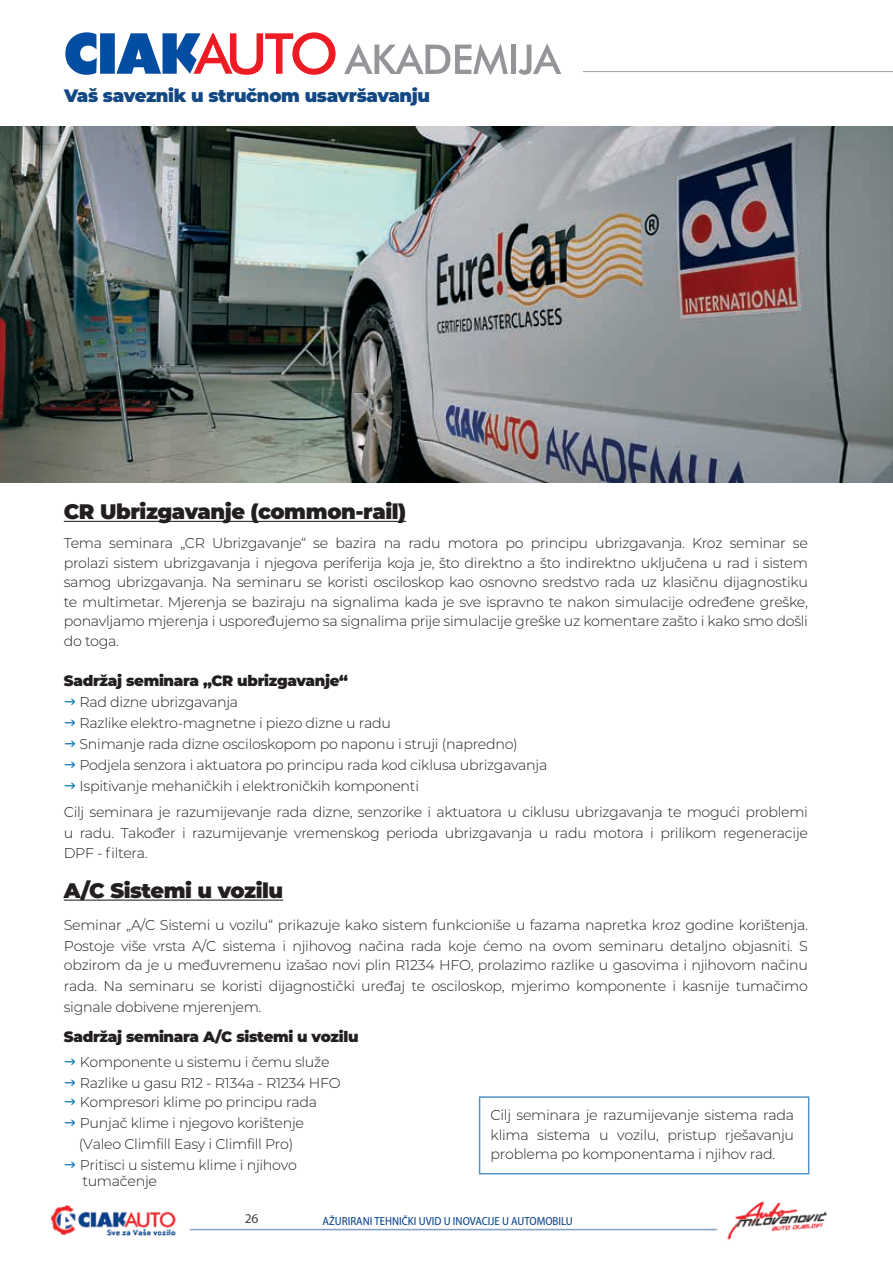
<style>
.page{position:relative;width:893px;height:1263px;background:#fff}
.page>*{position:absolute;margin:0;border:0;box-sizing:border-box;transform-origin:0 0}
.t1{font:900 21px "Montserrat";letter-spacing:-.02em;color:#231f20}
.t2{font:900 18px "Montserrat";letter-spacing:-.02em;color:#134883}
.t3{font:900 15px "Montserrat";letter-spacing:-.02em;color:#231f20}
.t4{font:300 14.25px/21px "Montserrat";letter-spacing:-.02em;color:#231f20;text-align:justify}
.t5{font:13.5px "Myriad Pro";color:#414142}
.t6{font:semi-condensed 11.7px "Myriad Pro";color:#013f88}
</style>
<div class="page">
<hr style="left:64px;top:521px;width:342px;height:1px;background:#231f20">
<hr style="left:64px;top:899px;width:219px;height:2px;background:#231f20">
<img style="left:0;top:126px;width:893px;height:357px">
<div style="left:479px;top:1096px;width:330px;height:78px;border:2px solid #5794c6"></div>
<svg style="left:65px;top:32px;width:271px;height:43px"></svg>
<svg style="left:344px;top:43px;width:164px;height:32px"></svg>
<hr style="left:511px;top:45px;width:4px;height:29px;background:#939598">
<svg style="left:518px;top:43px;width:43px;height:32px"></svg>
<hr style="left:583px;top:71px;width:310px;height:1px;background:#9fa6ab">
<img style="left:50px;top:1201px;width:778px;height:39px">
<p class="t2" style="left:64px;top:83px;width:367px">Vaš saveznik u stručnom usavršavanju</p>
<h1 class="t1" style="left:64px;top:496px;width:344px">CR Ubrizgavanje (common-rail)</h1>
<p class="t4" style="left:64px;top:533px;width:746px;line-height:19.5px">Tema seminara „CR Ubrizgavanje“ se bazira na radu motora po principu ubrizgavanja. Kroz seminar se prolazi sistem ubrizgavanja i njegova periferija koja je, što direktno a što indirektno uključena u rad i sistem samog ubrizgavanja. Na seminaru se koristi osciloskop kao osnovno sredstvo rada uz klasičnu dijagnostiku te multimetar. Mjerenja se baziraju na signalima kada je sve ispravno te nakon simulacije određene greške, ponavljamo mjerenja i uspoređujemo sa signalima prije simulacije greške uz komentare zašto i kako smo došli do toga.</p>
<p class="t3" style="left:64px;top:669px;width:286px">Sadržaj seminara „CR ubrizgavanje“</p>
<p class="t4" style="left:80px;top:690px;width:469px;text-align:left">Rad dizne ubrizgavanja<br>Razlike elektro-magnetne i piezo dizne u radu<br>Snimanje rada dizne osciloskopom po naponu i struji (napredno)<br>Podjela senzora i aktuatora po principu rada kod ciklusa ubrizgavanja Ispitivanje mehaničkih i elektroničkih komponenti</p>
<p class="t4" style="left:64px;top:802px;width:746px;line-height:20.2px">Cilj seminara je razumijevanje rada dizne, senzorike i aktuatora u ciklusu ubrizgavanja te mogući problemi u radu. Također i razumijevanje vremenskog perioda ubrizgavanja u radu motora i prilikom regeneracije DPF - filtera.</p>
<h1 class="t1" style="left:64px;top:875px;width:221px">A/C Sistemi u vozilu</h1>
<p class="t4" style="left:64px;top:914px;width:746px">Seminar „A/C Sistemi u vozilu“ prikazuje kako sistem funkcioniše u fazama napretka kroz godine korištenja.<br>Postoje više vrsta A/C sistema i njihovog načina rada koje ćemo na ovom seminaru detaljno objasniti. S</p>
<p class="t4" style="left:64px;top:954px;width:746px;line-height:20.5px">obzirom da je u međuvremenu izašao novi plin R1234 HFO, prolazimo razlike u gasovima i njihovom načinu rada. Na seminaru se koristi dijagnostički uređaj te osciloskop, mjerimo komponente i kasnije tumačimo signale dobivene mjerenjem.</p>
<p class="t3" style="left:64px;top:1025px;width:296px">Sadržaj seminara A/C sistemi u vozilu</p>
<p class="t4" style="left:80px;top:1051px;width:262px">Komponente u sistemu i čemu služe<br>Razlike u gasu R12 - R134a - R1234 HFO</p>
<p class="t4" style="left:79px;top:1091px;width:240px;text-align:left">Kompresori klime po principu rada Punjač klime i njegovo korištenje (Valeo Climfill Easy i Climfill Pro)<br>Pritisci u sistemu klime i njihovo</p>
<p class="t4" style="left:82px;top:1170px;width:76px">tumačenje</p>
<p class="t4" style="left:491px;top:1105px;width:305px;line-height:19.5px">Cilj seminara je razumijevanje sistema rada klima sistema u vozilu, pristup rješavanju problema po komponentama i njihov rad.</p>
<p class="t5" style="left:245px;top:1211px;width:15px">26</p>
<p class="t6" style="left:323px;top:1214px;width:252px">AŽURIRANI TEHNIČKI UVID U INOVACIJE U AUTOMOBILU</p>
</div>
